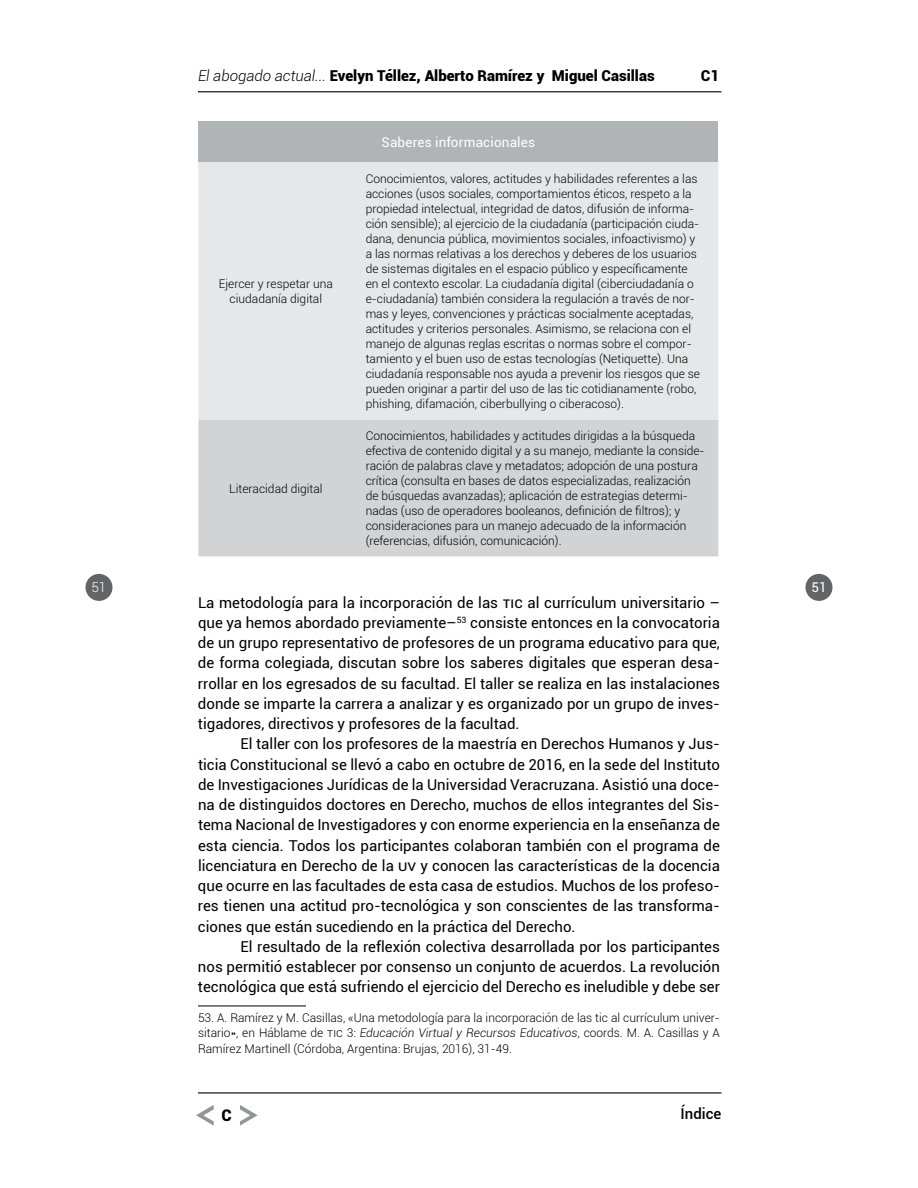
<style>
.page{position:relative;width:918px;height:1188px;background:#fff}
.page>*{position:absolute;margin:0;border:0;box-sizing:border-box;transform-origin:0 0}
.t1{font:900 16.05px "Roboto";color:#000}
.t2{font:15px/20.2px "Roboto";color:#000;text-align:justify}
.t3{font:900 15px "Roboto";color:#000}
.t4{font:500 15px "Roboto";color:#000}
.t5{font:13.5px "Roboto";letter-spacing:.01em;color:#fff}
.t6{font:300 13.5px "Roboto";color:#fff}
.t7{font:300 12px/15px "Roboto";color:#000}
.s1{font-weight:300;font-style:italic}
.s2{font-style:italic}
</style>
<div class="page">
<div style="left:86px;top:574px;width:26px;height:27px;background:#636466;border-radius:50%"></div>
<div style="left:806px;top:574px;width:27px;height:27px;background:#636466;border-radius:50%"></div>
<hr style="left:198px;top:91px;width:524px;height:1px;background:#000">
<hr style="left:198px;top:1092px;width:524px;height:2px;background:#000">
<svg style="left:196px;top:1105px;width:18px;height:21px"></svg>
<svg style="left:240px;top:1105px;width:18px;height:21px"></svg>
<div style="left:198px;top:122px;width:520px;height:40px;background:#b1b4b6"></div>
<div style="left:198px;top:162px;width:520px;height:258px;background:#e6e7e8"></div>
<div style="left:198px;top:420px;width:520px;height:136px;background:#d1d3d4"></div>
<hr style="left:198px;top:1006px;width:108px;height:1px;background:#000">
<p class="t3" style="left:198px;top:68px;width:458px"><span class="s1">El abogado actual...</span> Evelyn Téllez, Alberto Ramírez y Miguel Casillas</p>
<p class="t3" style="left:701px;top:68px;width:20px">C1</p>
<p class="t7" style="left:219px;top:276px;width:116px;text-align:center">Ejercer y respetar una ciudadanía digital</p>
<p class="t7" style="left:229px;top:481px;width:95px">Literacidad digital</p>
<p class="t5" style="left:382px;top:135px;width:155px">Saberes informacionales</p>
<p class="t7" style="left:366px;top:171px;width:336px">Conocimientos, valores, actitudes y habilidades referentes a las acciones (usos sociales, comportamientos éticos, respeto a la propiedad intelectual, integridad de datos, difusión de informa&shy;ción sensible); al ejercicio de la ciudadanía (participación ciuda&shy;dana, denuncia pública, movimientos sociales, infoactivismo) y a las normas relativas a los derechos y deberes de los usuarios de sistemas digitales en el espacio público y específicamente en el contexto escolar. La ciudadanía digital (ciberciudadanía o e-ciudadanía) también considera la regulación a través de nor&shy;mas y leyes, convenciones y prácticas socialmente aceptadas, actitudes y criterios personales. Asimismo, se relaciona con el manejo de algunas reglas escritas o normas sobre el compor&shy;tamiento y el buen uso de estas tecnologías (Netiquette). Una ciudadanía responsable nos ayuda a prevenir los riesgos que se pueden originar a partir del uso de las tic cotidianamente (robo, phishing, difamación, ciberbullying o ciberacoso).</p>
<p class="t7" style="left:366px;top:428px;width:340px">Conocimientos, habilidades y actitudes dirigidas a la búsqueda efectiva de contenido digital y a su manejo, mediante la conside&shy;ración de palabras clave y metadatos; adopción de una postura crítica (consulta en bases de datos especializadas, realización de búsquedas avanzadas); aplicación de estrategias determi&shy;nadas (uso de operadores booleanos, definición de filtros); y consideraciones para un manejo adecuado de la información (referencias, difusión, comunicación).</p>
<p class="t6" style="left:92px;top:580px;width:16px">51</p>
<p class="t5" style="left:811px;top:580px;width:17px">51</p>
<p class="t2" style="left:198px;top:592px;width:524px">La metodología para la incorporación de las tic al currículum universitario – que ya hemos abordado previamente–<sup>53</sup> consiste entonces en la convocatoria de un grupo representativo de profesores de un programa educativo para que, de forma colegiada, discutan sobre los saberes digitales que esperan desa&shy;rrollar en los egresados de su facultad. El taller se realiza en las instalaciones donde se imparte la carrera a analizar y es organizado por un grupo de inves&shy;tigadores, directivos y profesores de la facultad.</p>
<p class="t2" style="left:198px;top:734px;width:524px;text-indent:43px">El taller con los profesores de la maestría en Derechos Humanos y Jus&shy;ticia Constitucional se llevó a cabo en octubre de 2016, en la sede del Instituto de Investigaciones Jurídicas de la Universidad Veracruzana. Asistió una doce&shy;na de distinguidos doctores en Derecho, muchos de ellos integrantes del Sis&shy;tema Nacional de Investigadores y con enorme experiencia en la enseñanza de esta ciencia. Todos los participantes colaboran también con el programa de licenciatura en Derecho de la uv y conocen las características de la docencia que ocurre en las facultades de esta casa de estudios. Muchos de los profeso&shy;res tienen una actitud pro-tecnológica y son conscientes de las transforma&shy;ciones que están sucediendo en la práctica del Derecho.</p>
<p class="t2" style="left:198px;top:936px;width:523px;text-indent:43px">El resultado de la reflexión colectiva desarrollada por los participantes nos permitió establecer por consenso un conjunto de acuerdos. La revolución tecnológica que está sufriendo el ejercicio del Derecho es ineludible y debe ser</p>
<p class="t7" style="left:198px;top:1010px;width:524px;line-height:15.8px;text-align:justify">53. A. Ramírez y M. Casillas, «Una metodología para la incorporación de las tic al currículum univer&shy;sitario», en Háblame de tic 3: <span class="s2">Educación Virtual y Recursos Educativos</span>, coords. M. A. Casillas y A Ramírez Martinell (Córdoba, Argentina: Brujas, 2016), 31-49.</p>
<h1 class="t1" style="left:222px;top:1106px;width:12px">C</h1>
<p class="t4" style="left:681px;top:1105px;width:42px">Índice</p>
</div>
